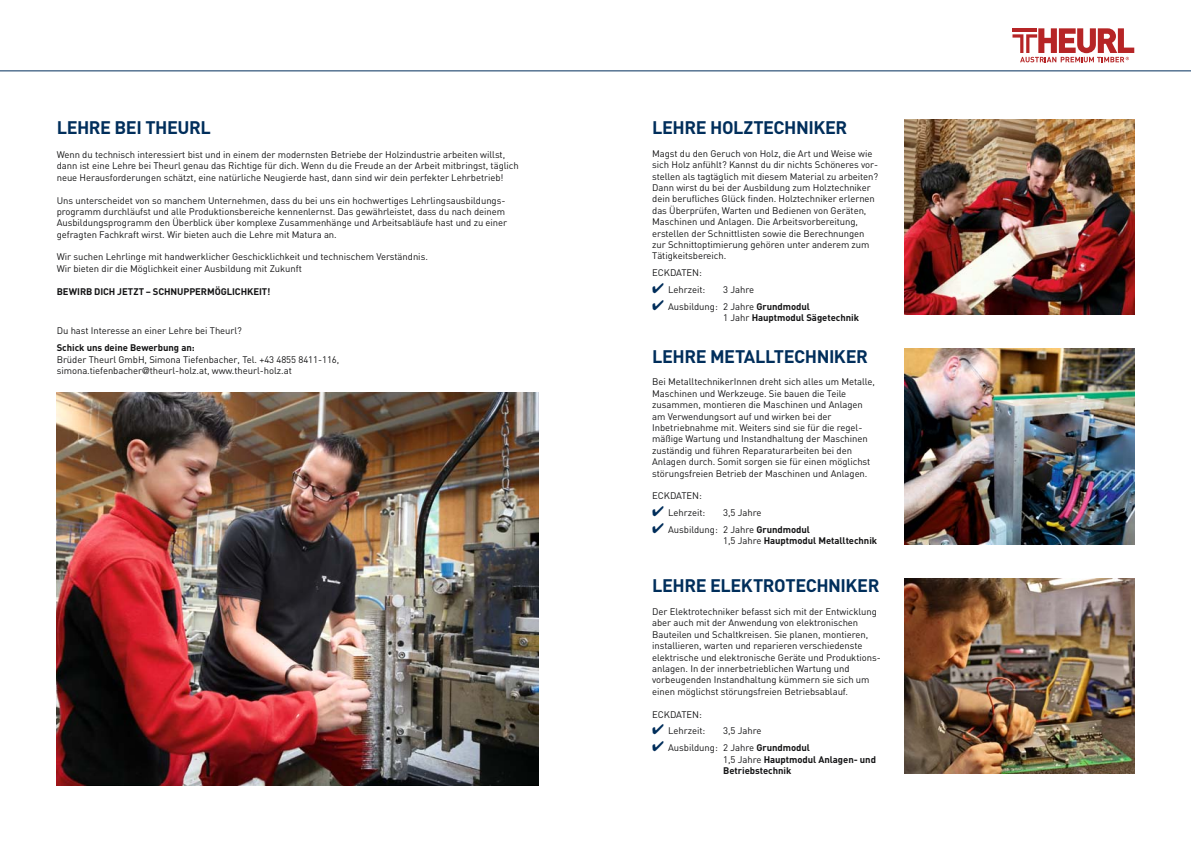
<style>
.page{position:relative;width:1191px;height:842px;background:#fff}
.page>*{position:absolute;margin:0;border:0;box-sizing:border-box;transform-origin:0 0}
.t1{font:700 18px "DIN";letter-spacing:-.02em;color:#002e5b}
.t2{font:9.5px/11.4px "DIN";letter-spacing:-.005em;color:#141415}
.t3{font:700 9.5px/11.4px "DIN";letter-spacing:-.005em;color:#141415}
.s1{color:#002e5b}
.s2{font-weight:400}
.s3{font-family:"Helvetica Neue LT Std"}
</style>
<div class="page">
<img style="left:57px;top:392px;width:482px;height:393px">
<svg style="left:1012px;top:28px;width:122px;height:34px"></svg>
<hr style="left:0;top:71px;width:1191px;height:1px;background:#002e5b">
<img style="left:904px;top:119px;width:230px;height:196px">
<img style="left:904px;top:349px;width:230px;height:195px">
<img style="left:904px;top:578px;width:230px;height:196px">
<h1 class="t1" style="left:57px;top:116px;width:156px">LEHRE BEI THEURL</h1>
<h1 class="t1" style="left:652px;top:116px;width:22px">Lehre</h1>
<h1 class="t1" style="left:710px;top:116px;width:127px">Holztechniker</h1>
<p class="t2" style="left:652px;top:147px;width:228px">Magst du den Geruch von Holz, die Art und Weise wie sich Holz anfühlt? Kannst du dir nichts Schöneres vor&shy;stellen als tagtäglich mit diesem Material zu arbeiten?<br>Dann wirst du bei der Ausbildung zum Holztechniker dein berufliches Glück finden. Holztechniker erlernen das Überprüfen, Warten und Bedienen von Geräten, Maschinen und Anlagen. Die Arbeitsvorbereitung, erstellen der Schnittlisten sowie die Berechnungen zur Schnittoptimierung gehören unter anderem zum Tätigkeitsbereich.</p>
<p class="t2" style="left:652px;top:267px;width:51px">ECKDATEN:</p>
<p class="t2" style="left:652px;top:284px;width:55px"><span class="s1">✔</span> Lehrzeit:</p>
<p class="t2" style="left:723px;top:284px;width:32px">3 Jahre</p>
<p class="t3" style="left:723px;top:300px;width:137px;text-indent:-71px"><span class="s1">✔</span> <span class="s2">Ausbildung: 2 Jahre</span> Grundmodul<br><span class="s2">1 Jahr</span> Hauptmodul Sägetechnik</p>
<h1 class="t1" style="left:652px;top:344px;width:22px">Lehre</h1>
<h1 class="t1" style="left:710px;top:344px;width:56px">Metallte</h1>
<h1 class="t1" style="left:794px;top:344px;width:63px">chniker</h1>
<p class="t2" style="left:652px;top:376px;width:224px">Bei MetalltechnikerInnen dreht sich alles um Metalle, Maschinen und Werkzeuge. Sie bauen die Teile zusammen, montieren die Maschinen und Anlagen am Verwendungsort auf und wirken bei der Inbetriebnahme mit. Weiters sind sie für die regel&shy;mäßige Wartung und Instandhaltung der Maschinen zuständig und führen Reparaturarbeiten bei den Anlagen durch. Somit sorgen sie für einen möglichst störungsfreien Betrieb der Maschinen und Anlagen.</p>
<p class="t2" style="left:652px;top:490px;width:51px">ECKDATEN:</p>
<p class="t2" style="left:652px;top:507px;width:55px"><span class="s1">✔</span> Lehrzeit:</p>
<p class="t2" style="left:723px;top:507px;width:40px">3,5 Jahre</p>
<p class="t3" style="left:723px;top:523px;width:155px;text-indent:-71px"><span class="s1">✔</span> <span class="s2">Ausbildung: 2 Jahre</span> Grundmodul<br><span class="s2">1,5 Jahre</span> Hauptmodul Metalltechnik</p>
<h1 class="t1" style="left:652px;top:574px;width:22px">Lehre</h1>
<h1 class="t1" style="left:710px;top:574px;width:159px">Elektrotechniker</h1>
<p class="t2" style="left:652px;top:606px;width:230px">Der Elektrotechniker befasst sich mit der Entwicklung aber auch mit der Anwendung von elektronischen Bauteilen und Schaltkreisen. Sie planen, montieren, installieren, warten und reparieren verschiedenste elektrische und elektronische Geräte und Produktions&shy;anlagen. In der innerbetrieblichen Wartung und vorbeugenden Instandhaltung kümmern sie sich um einen möglichst störungsfreien Betriebsablauf.</p>
<p class="t2" style="left:652px;top:708px;width:51px">ECKDATEN:</p>
<p class="t2" style="left:652px;top:725px;width:55px"><span class="s1">✔</span> Lehrzeit:</p>
<p class="t2" style="left:723px;top:725px;width:40px">3,5 Jahre</p>
<p class="t3" style="left:723px;top:742px;width:154px;text-indent:-71px"><span class="s1">✔</span> <span class="s2">Ausbildung: 2 Jahre</span> Grundmodul<br><span class="s2">1,5 Jahre</span> Hauptmodul Anlagen- und<br>Betriebstechnik</p>
<p class="t2" style="left:57px;top:149px;width:463px">Wenn du technisch interessiert bist und in einem der modernsten Betriebe der Holzindustrie arbeiten willst, dann ist eine Lehre bei Theurl genau das Richtige für dich. Wenn du die Freude an der Arbeit mitbringst, täglich neue Herausforderungen schätzt, eine natürliche Neugierde hast, dann sind wir dein perfekter Lehrbetrieb!</p>
<p class="t2" style="left:57px;top:194px;width:452px">Uns unterscheidet von so manchem Unternehmen, dass du bei uns ein hochwertiges Lehrlingsausbildungs&shy;programm durchläufst und alle Produktionsbereiche kennenlernst. Das gewährleistet, dass du nach deinem Ausbildungsprogramm den Überblick über komplexe Zusammenhänge und Arbeitsabläufe hast und zu einer gefragten Fachkraft wirst. Wir bieten auch die Lehre mit Matura an.</p>
<p class="t2" style="left:57px;top:251px;width:373px">Wir suchen Lehrlinge mit handwerklicher Geschicklichkeit und technischem Verständnis.<br>Wir bieten dir die Möglichkeit einer Ausbildung mit Zukunft</p>
<p class="t3" style="left:57px;top:285px;width:27px">Bewirb</p>
<p class="t3" style="left:94px;top:285px;width:109px">dich jetzt – Sch nupperm</p>
<p class="t3" style="left:215px;top:285px;width:57px">öglichkeit!</p>
<p class="t2" style="left:57px;top:325px;width:187px">Du hast Interesse an einer Lehre bei Theurl?</p>
<p class="t3" style="left:57px;top:342px;width:139px">Schick uns deine Bewerbung an:</p>
<p class="t2" style="left:57px;top:354px;width:284px">Brüder Theurl GmbH, Simona Tiefenbacher, Tel. +43 4855 8411-116, simona.tiefenbacher<span class="s3">@</span>theurl-holz.at, www.theurl-holz.at</p>
</div>
